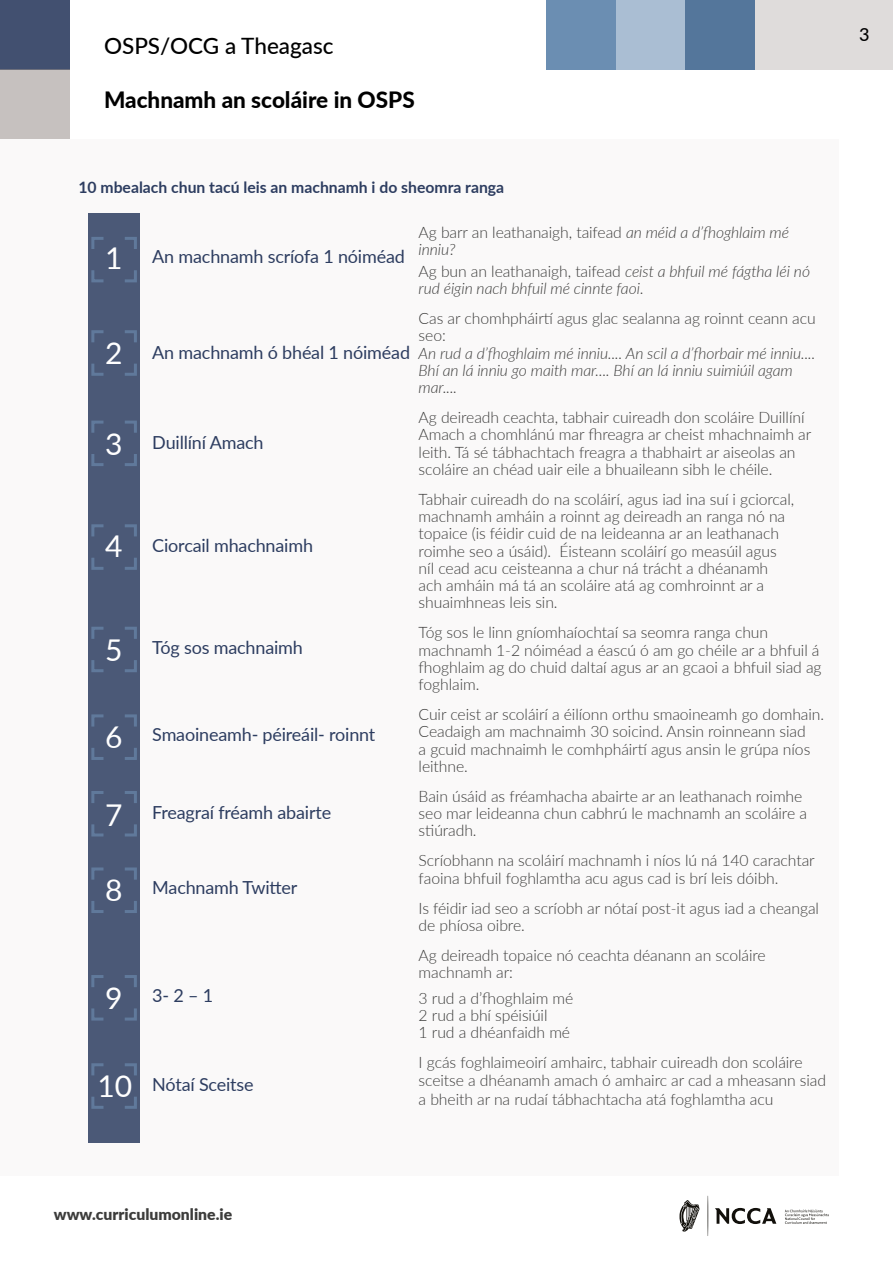
<style>
.page{position:relative;width:893px;height:1263px;background:#fff}
.page>*{position:absolute;margin:0;border:0;box-sizing:border-box;transform-origin:0 0}
.t1{font:30px "Lato";color:#fff}
.t2{font:800 22.5px "Lato";color:#000}
.t3{font:500 22.5px "Lato";color:#000}
.t4{font:18px "Lato";letter-spacing:-.01em;color:#2d3d60}
.t5{font:500 18px "Lato";color:#000}
.t6{font:300 15.75px/17.2px "Lato";letter-spacing:-.005em;color:#3c3c3b}
.t7{font:italic 300 15.75px/17.2px "Lato";letter-spacing:-.005em;color:#3c3c3b}
.t8{font:700 15.75px "Lato";color:#2d3d60}
.t9{font:900 15.75px "Lato";color:#3c3c3b}
.s1{font-style:italic}
.s2{font-style:normal}
</style>
<div class="page">
<div style="left:0;top:139px;width:839px;height:1036px;background:#faf9f9"></div>
<svg style="left:707px;top:1196px;width:1px;height:40px"></svg>
<svg style="left:679px;top:1200px;width:21px;height:31px"></svg>
<svg style="left:715px;top:1208px;width:61px;height:16px"></svg>
<svg style="left:785px;top:1209px;width:44px;height:15px"></svg>
<div style="left:0;top:0;width:70px;height:70px;background:#425070"></div>
<div style="left:755px;top:0;width:137px;height:70px;background:#dfdcdb"></div>
<div style="left:616px;top:0;width:69px;height:70px;background:#aabed3"></div>
<div style="left:546px;top:0;width:70px;height:70px;background:#6a8db2"></div>
<div style="left:685px;top:0;width:70px;height:70px;background:#54769b"></div>
<div style="left:0;top:69px;width:70px;height:70px;background:#c6c1bf"></div>
<div style="left:89px;top:213px;width:51px;height:930px;background:#4b5977"></div>
<svg style="left:91px;top:237px;width:46px;height:46px"></svg>
<svg style="left:91px;top:791px;width:46px;height:46px"></svg>
<svg style="left:91px;top:627px;width:46px;height:45px"></svg>
<svg style="left:91px;top:524px;width:46px;height:46px"></svg>
<svg style="left:91px;top:420px;width:46px;height:46px"></svg>
<svg style="left:91px;top:330px;width:46px;height:46px"></svg>
<svg style="left:91px;top:867px;width:46px;height:46px"></svg>
<svg style="left:91px;top:975px;width:46px;height:46px"></svg>
<svg style="left:91px;top:714px;width:46px;height:46px"></svg>
<svg style="left:91px;top:1063px;width:46px;height:46px"></svg>
<h2 class="t3" style="left:104px;top:30px;width:231px">OSPS/OCG a Theagasc</h2>
<h2 class="t2" style="left:104px;top:83px;width:312px">Machnamh an scoláire in OSPS</h2>
<p class="t8" style="left:78px;top:175px;width:427px">10 mbealach chun tacú leis an machnamh i do sheomra ranga</p>
<p class="t6" style="left:419px;top:223px;width:372px">Ag barr an leathanaigh, taifead <span class="s1">an méid a d’fhoghlaim mé inniu?</span></p>
<p class="t7" style="left:419px;top:262px;width:393px"><span class="s2">Ag bun an leathanaigh, taifead</span> ceist a bhfuil mé fágtha léi nó rud éigin nach bhfuil mé cinnte faoi<span class="s2">.</span></p>
<p class="t6" style="left:419px;top:309px;width:399px">Cas ar chomhpháirtí agus glac sealanna ag roinnt ceann acu seo:</p>
<p class="t7" style="left:419px;top:344px;width:398px">An rud a d’fhoghlaim mé inniu.... An scil a d’fhorbair mé inniu....<br>Bhí an lá inniu go maith mar.... Bhí an lá inniu suimiúil agam mar....</p>
<p class="t6" style="left:419px;top:408px;width:394px">Ag deireadh ceachta, tabhair cuireadh don scoláire Duillíní Amach a chomhlánú mar fhreagra ar cheist mhachnaimh ar leith. Tá sé tábhachtach freagra a thabhairt ar aiseolas an scoláire an chéad uair eile a bhuaileann sibh le chéile.</p>
<p class="t6" style="left:419px;top:490px;width:377px">Tabhair cuireadh do na scoláirí, agus iad ina suí i gciorcal, machnamh amháin a roinnt ag deireadh an ranga nó na topaice (is féidir cuid de na leideanna ar an leathanach roimhe seo a úsáid). Éisteann scoláirí go measúil agus níl cead acu ceisteanna a chur ná trácht a dhéanamh ach amháin má tá an scoláire atá ag comhroinnt ar a shuaimhneas leis sin.</p>
<p class="t6" style="left:419px;top:623px;width:404px">Tóg sos le linn gníomhaíochtaí sa seomra ranga chun machnamh 1-2 nóiméad a éascú ó am go chéile ar a bhfuil á fhoghlaim ag do chuid daltaí agus ar an gcaoi a bhfuil siad ag foghlaim.</p>
<p class="t6" style="left:419px;top:705px;width:407px">Cuir ceist ar scoláirí a éilíonn orthu smaoineamh go domhain.<br>Ceadaigh am machnaimh 30 soicind. Ansin roinneann siad<br>a gcuid machnaimh le comhpháirtí agus ansin le grúpa níos leithne.</p>
<p class="t6" style="left:419px;top:787px;width:390px">Bain úsáid as fréamhacha abairte ar an leathanach roimhe seo mar leideanna chun cabhrú le machnamh an scoláire a stiúradh.</p>
<p class="t6" style="left:419px;top:851px;width:398px">Scríobhann na scoláirí machnamh i níos lú ná 140 carachtar faoina bhfuil foghlamtha acu agus cad is brí leis dóibh.</p>
<p class="t6" style="left:419px;top:899px;width:402px">Is féidir iad seo a scríobh ar nótaí post-it agus iad a cheangal de phíosa oibre.</p>
<p class="t6" style="left:419px;top:946px;width:349px">Ag deireadh topaice nó ceachta déanann an scoláire machnamh ar:</p>
<p class="t6" style="left:419px;top:989px;width:156px">3 rud a d’fhoghlaim mé<br>2 rud a bhí spéisiúil<br>1 rud a dhéanfaidh mé</p>
<p class="t6" style="left:419px;top:1053px;width:409px">I gcás foghlaimeoirí amhairc, tabhair cuireadh don scoláire sceitse a dhéanamh amach ó amhairc ar cad a mheasann siad</p>
<p class="t6" style="left:419px;top:1090px;width:356px">a bheith ar na rudaí tábhachtacha atá foghlamtha acu</p>
<h1 class="t1" style="left:105px;top:237px;width:19px">1</h1>
<p class="t4" style="left:152px;top:243px;width:254px">An machnamh scríofa 1 nóiméad</p>
<h1 class="t1" style="left:105px;top:331px;width:19px">2</h1>
<p class="t4" style="left:152px;top:339px;width:259px">An machnamh ó bhéal 1 nóiméad</p>
<h1 class="t1" style="left:105px;top:423px;width:19px">3</h1>
<p class="t4" style="left:152px;top:429px;width:113px">Duillíní Amach</p>
<h1 class="t1" style="left:105px;top:525px;width:19px">4</h1>
<p class="t4" style="left:152px;top:533px;width:162px">Ciorcail mhachnaimh</p>
<h1 class="t1" style="left:105px;top:628px;width:19px">5</h1>
<p class="t4" style="left:152px;top:635px;width:152px">Tóg sos machnaimh</p>
<h1 class="t1" style="left:105px;top:715px;width:19px">6</h1>
<p class="t4" style="left:152px;top:722px;width:225px">Smaoineamh- péireáil- roinnt</p>
<h1 class="t1" style="left:105px;top:793px;width:19px">7</h1>
<p class="t4" style="left:152px;top:800px;width:180px">Freagraí fréamh abairte</p>
<h1 class="t1" style="left:105px;top:868px;width:19px">8</h1>
<p class="t4" style="left:152px;top:875px;width:147px">Machnamh Twitter</p>
<h1 class="t1" style="left:105px;top:976px;width:19px">9</h1>
<p class="t4" style="left:152px;top:983px;width:63px">3- 2 – 1</p>
<h1 class="t1" style="left:97px;top:1065px;width:36px">10</h1>
<p class="t4" style="left:152px;top:1071px;width:103px">Nótaí Sceitse</p>
<p class="t5" style="left:859px;top:21px;width:12px">3</p>
<p class="t9" style="left:54px;top:1202px;width:180px">www.curriculumonline.ie</p>
</div>
